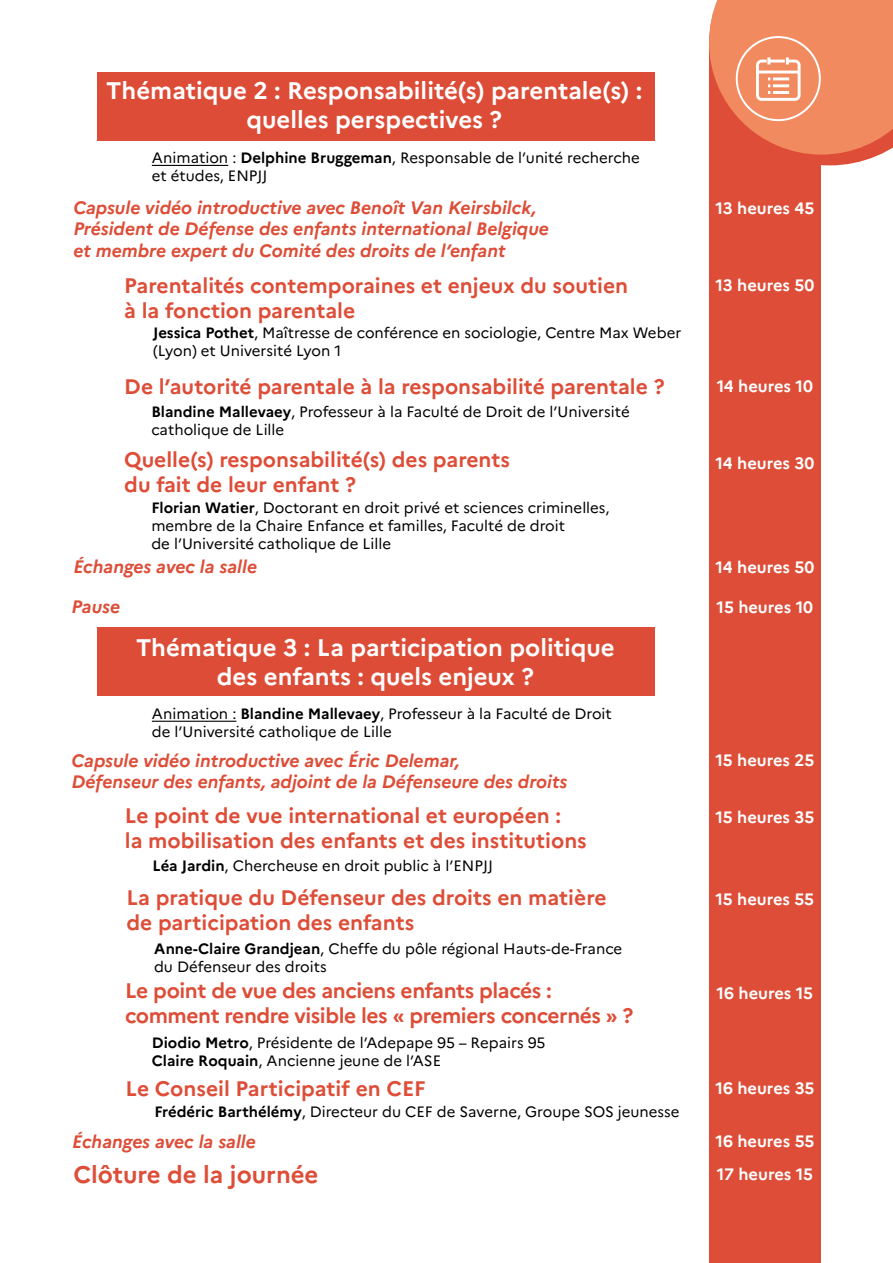
<style>
.page{position:relative;width:893px;height:1263px;background:#fff}
.page>*{position:absolute;margin:0;border:0;box-sizing:border-box;transform-origin:0 0}
.t1{font:700 24px/28.8px "Marianne";color:#fff;text-align:center}
.t2{font:700 24px "Marianne";color:#dd4d37}
.t3{font:700 21px "Marianne";color:#dd4d37}
.t4{font:700 21px "Marianne";letter-spacing:-.02em;color:#dd4d37}
.t5{font:italic 700 18px/21.6px "Marianne";color:#dd4d37}
.t6{font:700 16.5px "Marianne";letter-spacing:-.005em;color:#fff}
.t7{font:15px/18px "Marianne";color:#000}
.s1{font-weight:700}
.s2{font-weight:700;color:#020203}
</style>
<div class="page">
<div style="left:98px;top:627px;width:557px;height:69px;background:#dd4c37"></div>
<div style="left:709px;top:36px;width:112px;height:1227px;background:#dd4d37"></div>
<svg style="left:709px;top:0;width:184px;height:165px;background:#ee8661"></svg>
<hr style="left:152px;top:721px;width:84px;height:1px;background:#000">
<hr style="left:152px;top:165px;width:76px;height:1px;background:#000">
<div style="left:98px;top:72px;width:557px;height:69px;background:#dd4c37"></div>
<h1 class="t1" style="left:106px;top:76px;width:537px">Thématique 2 : Responsabilité(s) parentale(s) : quelles perspectives ?</h1>
<p class="t7" style="left:152px;top:149px;width:489px">Animation : <span class="s1">Delphine Bruggeman</span>, Responsable de l’unité recherche et études, ENPJJ</p>
<p class="t5" style="left:73px;top:196px;width:464px">Capsule vidéo introductive avec Benoît Van Keirsbilck,</p>
<p class="t6" style="left:715px;top:198px;width:100px">13 heures 45</p>
<p class="t5" style="left:73px;top:218px;width:477px">Président de Défense des enfants international Belgique et membre expert du Comité des droits de l’enfant</p>
<h2 class="t3" style="left:124px;top:273px;width:505px">Parentalités contemporaines et enjeux du soutien</h2>
<p class="t6" style="left:715px;top:275px;width:100px">13 heures 50</p>
<h2 class="t3" style="left:124px;top:298px;width:232px">à la fonction parentale</h2>
<p class="t7" style="left:153px;top:324px;width:530px"><span class="s1">Jessica Pothet</span>, Maîtresse de conférence en sociologie, Centre Max Weber (Lyon) et Université Lyon 1</p>
<h2 class="t3" style="left:124px;top:374px;width:542px">De l’autorité parentale à la responsabilité parentale ?</h2>
<p class="t6" style="left:717px;top:376px;width:98px">14 heures 10</p>
<p class="t7" style="left:151px;top:403px;width:480px"><span class="s1">Blandine Mallevaey</span>, Professeur à la Faculté de Droit de l’Université catholique de Lille</p>
<h2 class="t3" style="left:124px;top:446px;width:387px">Quelle(s) responsabilité(s) des parents</h2>
<p class="t6" style="left:716px;top:453px;width:100px">14 heures 30</p>
<h2 class="t3" style="left:124px;top:471px;width:233px">du fait de leur enfant ?</h2>
<p class="t7" style="left:151px;top:498px;width:460px"><span class="s1">Florian Watier</span>, Doctorant en droit privé et sciences criminelles, membre de la Chaire Enfance et familles, Faculté de droit<br>de l’Université catholique de Lille</p>
<p class="t5" style="left:73px;top:556px;width:185px">Échanges avec la salle</p>
<p class="t6" style="left:716px;top:557px;width:100px">14 heures 50</p>
<p class="t5" style="left:72px;top:596px;width:50px">Pause</p>
<p class="t6" style="left:717px;top:597px;width:98px">15 heures 10</p>
<h1 class="t1" style="left:136px;top:633px;width:480px">Thématique 3 : La participation politique des enfants : quels enjeux ?</h1>
<p class="t7" style="left:152px;top:705px;width:461px">Animation : <span class="s1">Blandine Mallevaey</span>, Professeur à la Faculté de Droit de l’Université catholique de Lille</p>
<p class="t5" style="left:72px;top:749px;width:390px">Capsule vidéo introductive avec Éric Delemar,</p>
<p class="t6" style="left:716px;top:750px;width:100px">15 heures 25</p>
<p class="t5" style="left:72px;top:771px;width:497px">Défenseur des enfants, adjoint de la Défenseure des droits</p>
<h2 class="t3" style="left:125px;top:802px;width:438px">Le point de vue international et européen :</h2>
<p class="t6" style="left:716px;top:807px;width:100px">15 heures 35</p>
<h2 class="t3" style="left:125px;top:828px;width:463px">la mobilisation des enfants et des institutions</h2>
<p class="t7" style="left:153px;top:857px;width:342px"><span class="s1">Léa Jardin</span>, Chercheuse en droit public à l’ENPJJ</p>
<h2 class="t3" style="left:126px;top:884px;width:482px">La pratique du Défenseur des droits en matière</h2>
<p class="t6" style="left:715px;top:889px;width:100px">15 heures 55</p>
<h2 class="t3" style="left:126px;top:910px;width:289px">de participation des enfants</h2>
<p class="t7" style="left:154px;top:939px;width:470px"><span class="s1">Anne-Claire Grandjean</span>, Cheffe du pôle régional Hauts-de-France du Défenseur des droits</p>
<h2 class="t4" style="left:125px;top:978px;width:428px">Le point de vue des anciens enfants placés :</h2>
<p class="t6" style="left:717px;top:983px;width:98px">16 heures 15</p>
<h2 class="t4" style="left:125px;top:1003px;width:510px">comment rendre visible les « premiers concernés » ?</h2>
<p class="t7" style="left:152px;top:1033px;width:395px"><span class="s2">Diodio Metro</span>, Présidente de l’Adepape 95 – Repairs 95<br><span class="s1">Claire Roquain</span>, Ancienne jeune de l’ASE</p>
<h2 class="t3" style="left:126px;top:1076px;width:301px">Le Conseil Participatif en CEF</h2>
<p class="t6" style="left:715px;top:1078px;width:100px">16 heures 35</p>
<p class="t7" style="left:154px;top:1102px;width:526px"><span class="s1">Frédéric Barthélémy</span>, Directeur du CEF de Saverne, Groupe SOS jeunesse</p>
<p class="t5" style="left:72px;top:1130px;width:185px">Échanges avec la salle</p>
<p class="t6" style="left:715px;top:1131px;width:101px">16 heures 55</p>
<h1 class="t2" style="left:73px;top:1160px;width:247px">Clôture de la journée</h1>
<p class="t6" style="left:717px;top:1164px;width:98px">17 heures 15</p>
</div>
